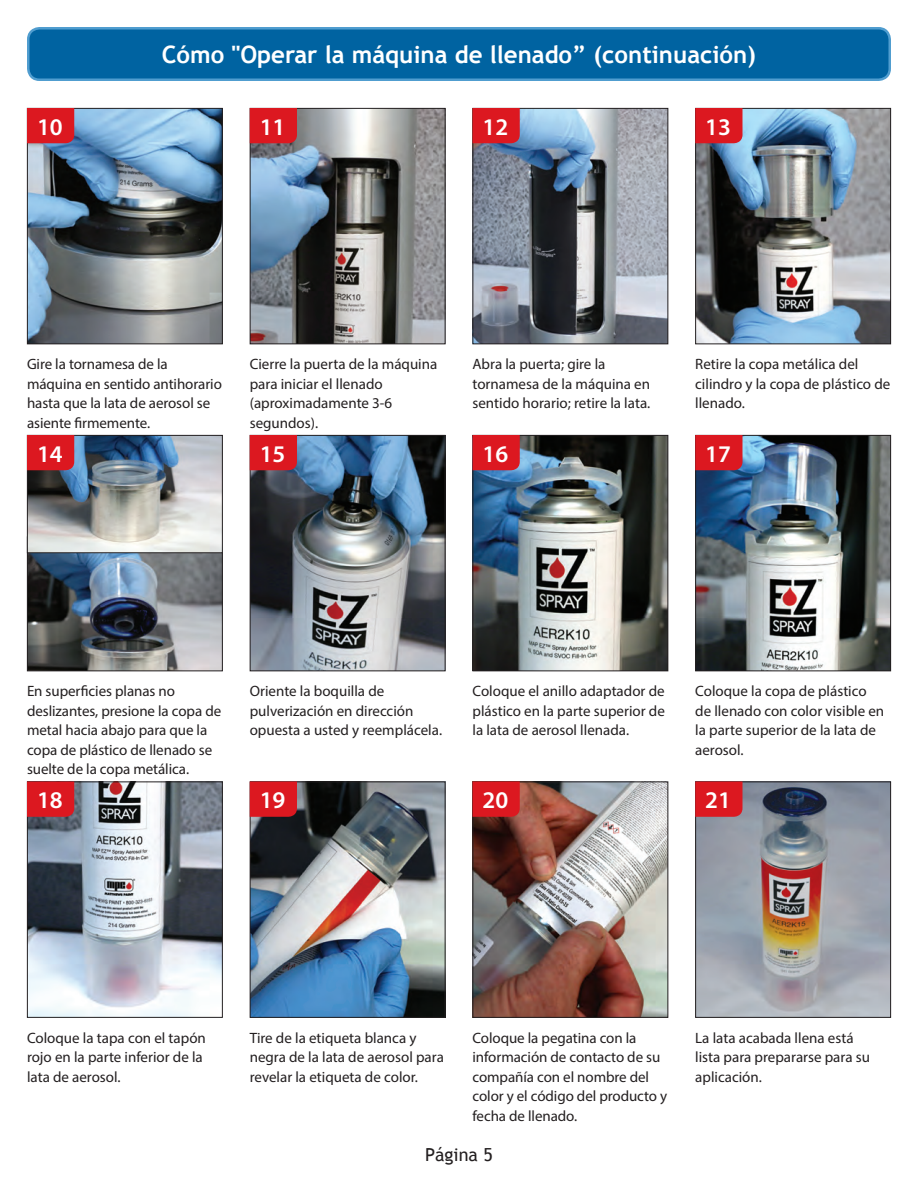
<style>
.page{position:relative;width:918px;height:1188px;background:#fff}
.page>*{position:absolute;margin:0;border:0;box-sizing:border-box;transform-origin:0 0}
.t1{font:700 24px "Trebuchet MS";color:#fff}
.t2{font:600 24px "Myriad Pro";color:#fff}
.t3{font:18px "Trebuchet MS";color:#231f20}
.t4{font:15px/19.5px "Myriad Pro";color:#231f20}
</style>
<div class="page">
<img style="left:29px;top:110px;width:192px;height:232px">
<div style="left:27px;top:108px;width:196px;height:236px;border:1px solid #231f20"></div>
<div style="left:27px;top:108px;width:47px;height:35px;background:#dc1820"></div>
<img style="left:252px;top:110px;width:192px;height:232px">
<div style="left:250px;top:108px;width:196px;height:236px;border:1px solid #231f20"></div>
<div style="left:250px;top:108px;width:47px;height:35px;background:#dc1820"></div>
<img style="left:474px;top:110px;width:192px;height:232px">
<div style="left:472px;top:108px;width:196px;height:236px;border:1px solid #231f20"></div>
<div style="left:472px;top:108px;width:48px;height:35px;background:#dc1820"></div>
<img style="left:697px;top:110px;width:192px;height:232px">
<div style="left:695px;top:108px;width:196px;height:236px;border:1px solid #231f20"></div>
<div style="left:695px;top:108px;width:47px;height:35px;background:#dc1820"></div>
<img style="left:697px;top:437px;width:192px;height:232px">
<div style="left:695px;top:435px;width:196px;height:236px;border:1px solid #231f20"></div>
<div style="left:695px;top:435px;width:47px;height:35px;background:#dc1820"></div>
<img style="left:474px;top:437px;width:192px;height:232px">
<div style="left:472px;top:435px;width:196px;height:236px;border:1px solid #231f20"></div>
<div style="left:472px;top:435px;width:48px;height:35px;background:#dc1820"></div>
<img style="left:252px;top:437px;width:192px;height:232px">
<div style="left:250px;top:435px;width:196px;height:236px;border:1px solid #231f20"></div>
<div style="left:250px;top:435px;width:47px;height:35px;background:#dc1820"></div>
<img style="left:29px;top:553px;width:192px;height:116px">
<div style="left:27px;top:537px;width:196px;height:134px;border:1px solid #231f20"></div>
<img style="left:29px;top:437px;width:192px;height:114px">
<div style="left:27px;top:435px;width:196px;height:118px;border:1px solid #231f20"></div>
<div style="left:27px;top:435px;width:47px;height:35px;background:#dc1820"></div>
<img style="left:252px;top:784px;width:192px;height:232px">
<div style="left:250px;top:782px;width:196px;height:236px;border:1px solid #231f20"></div>
<div style="left:250px;top:782px;width:47px;height:35px;background:#dc1820"></div>
<img style="left:29px;top:784px;width:192px;height:232px">
<div style="left:27px;top:782px;width:196px;height:236px;border:1px solid #231f20"></div>
<div style="left:27px;top:782px;width:47px;height:35px;background:#dc1820"></div>
<img style="left:474px;top:784px;width:192px;height:232px">
<div style="left:472px;top:782px;width:196px;height:236px;border:1px solid #231f20"></div>
<svg style="left:472px;top:782px;width:48px;height:35px;background:#d81920"></svg>
<img style="left:697px;top:784px;width:192px;height:232px">
<div style="left:695px;top:782px;width:196px;height:236px;border:1px solid #231f20"></div>
<div style="left:695px;top:782px;width:47px;height:35px;background:#dc1820"></div>
<div style="left:28px;top:28px;width:862px;height:52px;background:#0063a1;border-radius:11px"></div>
<div style="left:27px;top:27px;width:864px;height:54px;border:3px solid #509dcf;border-radius:11px"></div>
<p class="t2" style="left:37px;top:113px;width:27px">10</p>
<p class="t1" style="left:162px;top:39px;width:596px">Cómo "Operar la máquina de llenado” (continuación)</p>
<p class="t2" style="left:260px;top:113px;width:27px">11</p>
<p class="t2" style="left:483px;top:113px;width:27px">12</p>
<p class="t2" style="left:705px;top:113px;width:27px">13</p>
<p class="t4" style="left:27px;top:354px;width:196px">Gire la tornamesa de la máquina en sentido antihorario hasta que la lata de aerosol se asiente firmemente.</p>
<p class="t2" style="left:37px;top:440px;width:27px">14</p>
<p class="t4" style="left:250px;top:354px;width:189px">Cierre la puerta de la máquina para iniciar el llenado (aproximadamente 3-6 segundos).</p>
<p class="t2" style="left:260px;top:440px;width:27px">15</p>
<p class="t4" style="left:472px;top:354px;width:179px">Abra la puerta; gire la tornamesa de la máquina en sentido horario; retire la lata.</p>
<p class="t2" style="left:483px;top:440px;width:27px">16</p>
<p class="t4" style="left:695px;top:354px;width:197px">Retire la copa metálica del cilindro y la copa de plástico de llenado.</p>
<p class="t2" style="left:705px;top:440px;width:27px">17</p>
<p class="t4" style="left:27px;top:681px;width:196px">En superficies planas no deslizantes, presione la copa de metal hacia abajo para que la copa de plástico de llenado se suelte de la copa metálica.</p>
<p class="t2" style="left:37px;top:787px;width:27px">18</p>
<p class="t4" style="left:250px;top:681px;width:194px">Oriente la boquilla de pulverización en dirección opuesta a usted y reemplácela.</p>
<p class="t2" style="left:260px;top:787px;width:27px">19</p>
<p class="t4" style="left:472px;top:681px;width:194px;text-align:justify">Coloque el anillo adaptador de plástico en la parte superior de la lata de aerosol llenada.</p>
<p class="t2" style="left:483px;top:787px;width:27px">20</p>
<p class="t4" style="left:695px;top:681px;width:191px">Coloque la copa de plástico de llenado con color visible en la parte superior de la lata de aerosol.</p>
<p class="t2" style="left:705px;top:787px;width:27px">21</p>
<p class="t4" style="left:27px;top:1027px;width:180px">Coloque la tapa con el tapón rojo en la parte inferior de la lata de aerosol.</p>
<p class="t4" style="left:250px;top:1027px;width:196px">Tire de la etiqueta blanca y negra de la lata de aerosol para revelar la etiqueta de color.</p>
<p class="t4" style="left:472px;top:1027px;width:196px">Coloque la pegatina con la información de contacto de su compañía con el nombre del color y el código del producto y fecha de llenado.</p>
<p class="t3" style="left:425px;top:1144px;width:69px">Página 5</p>
<p class="t4" style="left:695px;top:1027px;width:176px">La lata acabada llena está lista para prepararse para su aplicación.</p>
</div>
